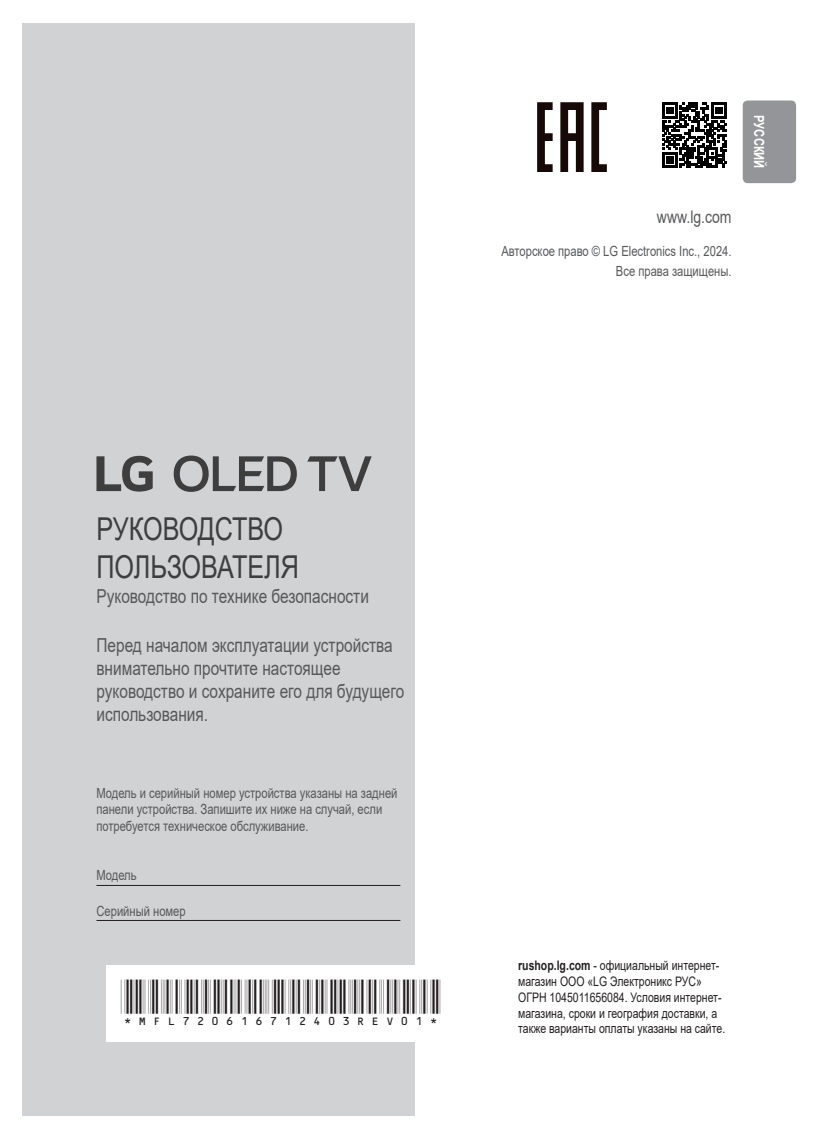
<style>
.page{position:relative;width:828px;height:1137px;background:#fff}
.page>*{position:absolute;margin:0;border:0;box-sizing:border-box;transform-origin:0 0}
.t1{font:45.5px "C39 Hr P24 Dh Tt";color:#231f20}
.t2{font:31.5px/37.8px "Arial";letter-spacing:-.01em;color:#3e3e3f;scale:.8 1}
.t3{font:19.25px/23.1px "Arial";color:#57585a;scale:.8 1}
.t4{font:17.5px "Arial";color:#57585a;scale:.8 1}
.t5{font:14px/16.8px "Arial";color:#57585a;text-align:right;scale:.8 1}
.t6{font:700 14px "Arial";color:#fff;scale:.8 1}
.t7{font:13.12px/15.8px "Arial";color:#231f20;scale:.8 1}
.s1{font-weight:700}
</style>
<div class="page">
<div style="left:22px;top:24px;width:392px;height:1091px;background:#d1d2d4"></div>
<svg style="left:662px;top:103px;width:65px;height:65px"></svg>
<hr style="left:96px;top:885px;width:304px;height:1px;background:#231f20">
<hr style="left:96px;top:920px;width:304px;height:1px;background:#231f20">
<svg style="left:174px;top:455px;width:123px;height:37px"></svg>
<svg style="left:96px;top:456px;width:57px;height:35px"></svg>
<svg style="left:307px;top:456px;width:65px;height:35px"></svg>
<svg style="left:537px;top:102px;width:15px;height:70px"></svg>
<svg style="left:560px;top:102px;width:23px;height:70px"></svg>
<svg style="left:591px;top:102px;width:16px;height:70px"></svg>
<div style="left:743px;top:100px;width:53px;height:83px;background:#939598;border-radius:5px"></div>
<div style="left:106px;top:964px;width:350px;height:76px;background:#fff"></div>
<p class="t4" style="left:657px;top:205px;width:95px">www.lg.com</p>
<p class="t5" style="left:501px;top:241px;width:289px;line-height:19.2px">Авторское право © LG Electronics Inc., 2024.<br>Все права защищены.</p>
<p class="t6" style="left:769px;top:115px;width:68px;rotate:90deg">РУССКИЙ</p>
<h2 class="t2" style="left:96px;top:509px;width:255px">РУКОВОДСТВО<br>ПОЛЬЗОВАТЕЛЯ</h2>
<h3 class="t3" style="left:96px;top:584px;width:342px">Руководство по технике безопасности</h3>
<h3 class="t3" style="left:96px;top:633px;width:386px">Перед началом эксплуатации устройства внимательно прочтите настоящее руководство и сохраните его для будущего использования.</h3>
<p class="t5" style="left:96px;top:784px;width:378px;text-align:left">Модель и серийный номер устройства указаны на задней панели устройства. Запишите их ниже на случай, если потребуется техническое обслуживание.</p>
<p class="t5" style="left:96px;top:867px;width:52px">Модель</p>
<p class="t5" style="left:96px;top:902px;width:113px">Серийный номер</p>
<h1 class="t1" style="left:121px;top:979px;width:322px">*MFL720616712403REV01*</h1>
<p class="t7" style="left:518px;top:957px;width:260px"><span class="s1">rushop.lg.com</span> - официальный интернет&shy;магазин ООО «LG Электроникс РУС» ОГРН 1045011656084. Условия интернет&shy;магазина, сроки и география доставки, а также варианты оплаты указаны на сайте.</p>
</div>
